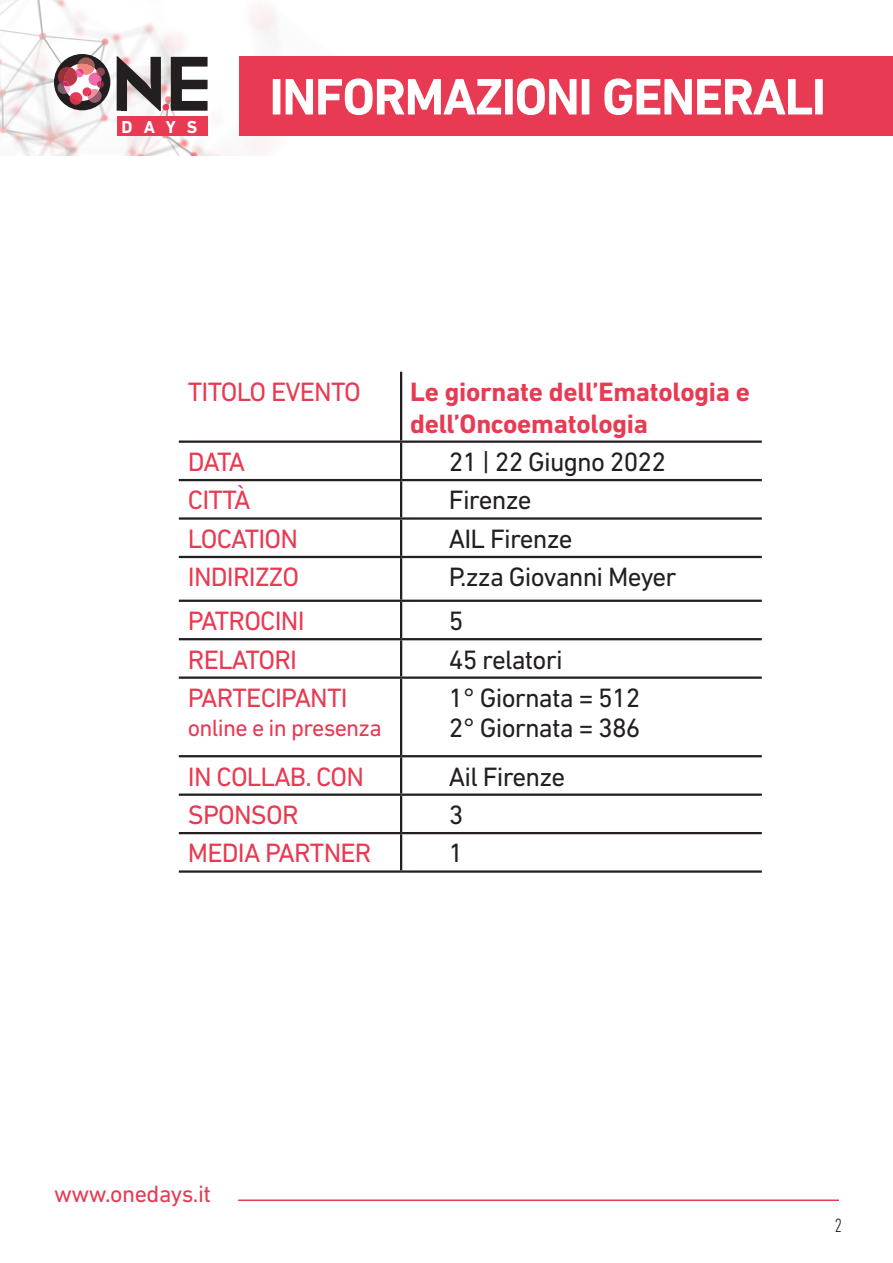
<style>
.page{position:relative;width:893px;height:1263px;background:#fff}
.page>*{position:absolute;margin:0;border:0;box-sizing:border-box;transform-origin:0 0}
.t1{font:700 52.2px "DIN Next LT Pro";letter-spacing:-.03em;color:#fff}
.t2{font:27px "DIN Next LT Pro";letter-spacing:-.03em;color:#231f20}
.t3{font:27px "DIN Next LT Pro";letter-spacing:-.03em;color:#e83a53}
.t4{font:700 27px/31.5px "DIN Next LT Pro";letter-spacing:-.01em;color:#e83a53}
.t5{font:24px "DIN Next LT Pro";letter-spacing:-.03em;color:#e83a53}
.t6{font:300 condensed 19.5px "DIN Next LT Pro";color:#231f20}
.t7{font:700 17.55px "DIN Next LT Pro";color:#fff}
</style>
<div class="page">
<img style="left:0;top:0;width:277px;height:156px">
<hr style="left:400px;top:372px;width:2px;height:68px;background:#231f20">
<hr style="left:179px;top:440px;width:222px;height:3px;background:#231f20">
<hr style="left:401px;top:440px;width:361px;height:3px;background:#231f20">
<hr style="left:400px;top:443px;width:2px;height:36px;background:#231f20">
<hr style="left:179px;top:479px;width:222px;height:2px;background:#231f20">
<hr style="left:401px;top:479px;width:361px;height:2px;background:#231f20">
<hr style="left:400px;top:481px;width:2px;height:36px;background:#231f20">
<hr style="left:179px;top:517px;width:222px;height:3px;background:#231f20">
<hr style="left:401px;top:517px;width:361px;height:3px;background:#231f20">
<hr style="left:400px;top:520px;width:2px;height:36px;background:#231f20">
<hr style="left:179px;top:556px;width:222px;height:2px;background:#231f20">
<hr style="left:401px;top:556px;width:361px;height:2px;background:#231f20">
<hr style="left:400px;top:558px;width:2px;height:42px;background:#231f20">
<hr style="left:179px;top:600px;width:222px;height:2px;background:#231f20">
<hr style="left:401px;top:600px;width:361px;height:2px;background:#231f20">
<hr style="left:400px;top:602px;width:2px;height:36px;background:#231f20">
<hr style="left:179px;top:638px;width:222px;height:2px;background:#231f20">
<hr style="left:401px;top:638px;width:361px;height:2px;background:#231f20">
<hr style="left:400px;top:640px;width:2px;height:36px;background:#231f20">
<hr style="left:179px;top:676px;width:222px;height:3px;background:#231f20">
<hr style="left:401px;top:676px;width:361px;height:3px;background:#231f20">
<hr style="left:400px;top:679px;width:2px;height:76px;background:#231f20">
<hr style="left:179px;top:755px;width:222px;height:2px;background:#231f20">
<hr style="left:401px;top:755px;width:361px;height:2px;background:#231f20">
<hr style="left:400px;top:757px;width:2px;height:36px;background:#231f20">
<hr style="left:179px;top:793px;width:222px;height:3px;background:#231f20">
<hr style="left:401px;top:793px;width:361px;height:3px;background:#231f20">
<hr style="left:400px;top:796px;width:2px;height:36px;background:#231f20">
<hr style="left:179px;top:832px;width:222px;height:2px;background:#231f20">
<hr style="left:401px;top:832px;width:361px;height:2px;background:#231f20">
<hr style="left:400px;top:834px;width:2px;height:36px;background:#231f20">
<hr style="left:179px;top:870px;width:222px;height:3px;background:#231f20">
<hr style="left:401px;top:870px;width:361px;height:3px;background:#231f20">
<svg style="left:117px;top:56px;width:44px;height:55px"></svg>
<svg style="left:171px;top:57px;width:37px;height:54px"></svg>
<svg style="left:54px;top:54px;width:56px;height:56px"></svg>
<div style="left:163px;top:104px;width:6px;height:7px;background:#e83a53;border-radius:50%"></div>
<div style="left:117px;top:117px;width:91px;height:19px;background:#e83a53"></div>
<div style="left:121px;top:67px;width:6px;height:44px;background:#231f20"></div>
<div style="left:239px;top:56px;width:654px;height:80px;background:#e83a53"></div>
<hr style="left:238px;top:1199px;width:601px;height:2px;background:#e83a53">
<p class="t7" style="left:122px;top:116px;width:77px">DAYS</p>
<p class="t1" style="left:269px;top:66px;width:558px">INFORMAZIONI GENERALI</p>
<p class="t3" style="left:188px;top:376px;width:174px">TITOLO EVENTO</p>
<p class="t4" style="left:410px;top:376px;width:341px">Le giornate dell’Ematologia e dell’Oncoematologia</p>
<p class="t3" style="left:188px;top:446px;width:59px">DATA</p>
<p class="t2" style="left:449px;top:446px;width:219px">21 | 22 Giugno 2022</p>
<p class="t3" style="left:188px;top:485px;width:64px">CITTÀ</p>
<p class="t2" style="left:449px;top:485px;width:84px">Firenze</p>
<p class="t3" style="left:188px;top:523px;width:112px">LOCATION</p>
<p class="t2" style="left:449px;top:523px;width:125px">AIL Firenze</p>
<p class="t3" style="left:188px;top:561px;width:113px">INDIRIZZO</p>
<p class="t2" style="left:449px;top:561px;width:229px">P.zza Giovanni Meyer</p>
<p class="t3" style="left:188px;top:605px;width:118px">PATROCINI</p>
<p class="t2" style="left:449px;top:605px;width:16px">5</p>
<p class="t3" style="left:188px;top:644px;width:111px">RELATORI</p>
<p class="t2" style="left:449px;top:644px;width:115px">45 relatori</p>
<p class="t3" style="left:188px;top:682px;width:161px">PARTECIPANTI</p>
<p class="t5" style="left:188px;top:714px;width:195px">online e in presenza</p>
<p class="t2" style="left:449px;top:682px;width:193px">1° Giornata = 512</p>
<p class="t2" style="left:449px;top:712px;width:193px">2° Giornata = 386</p>
<p class="t3" style="left:188px;top:761px;width:178px">IN COLLAB. CON</p>
<p class="t2" style="left:449px;top:761px;width:118px">Ail Firenze</p>
<p class="t3" style="left:188px;top:799px;width:112px">SPONSOR</p>
<p class="t2" style="left:449px;top:799px;width:16px">3</p>
<p class="t3" style="left:188px;top:838px;width:185px">MEDIA PARTNER</p>
<p class="t2" style="left:449px;top:838px;width:16px">1</p>
<p class="t5" style="left:54px;top:1180px;width:159px">www.onedays.it</p>
<p class="t6" style="left:835px;top:1214px;width:9px">2</p>
</div>
